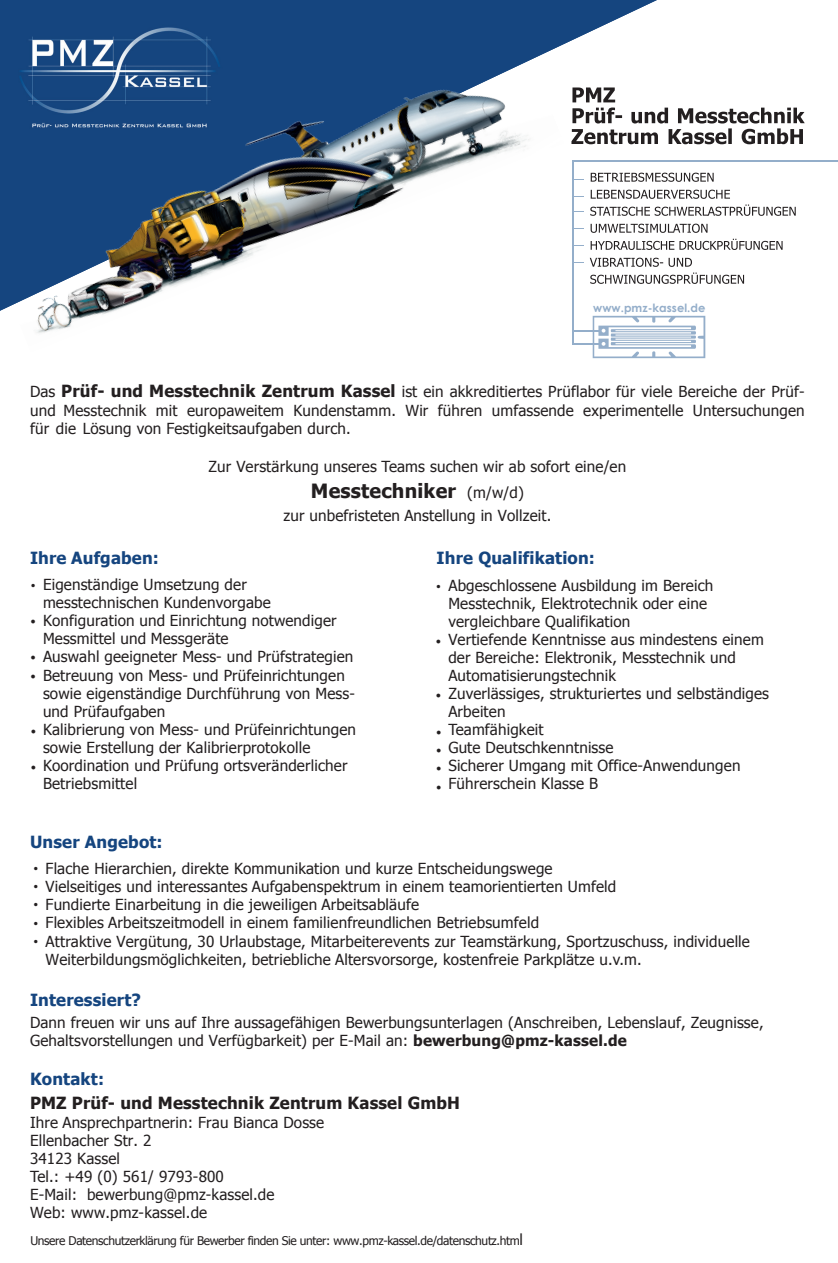
<style>
.page{position:relative;width:838px;height:1263px;background:#fff}
.page>*{position:absolute;margin:0;border:0;box-sizing:border-box;transform-origin:0 0}
.t1{font:700 19.65px "Tahoma";letter-spacing:.01em;color:#231f20}
.t2{font:700 16.8px "Tahoma";letter-spacing:.01em;color:#15457f}
.t3{font:700 16.8px "Tahoma";letter-spacing:.01em;color:#231f20}
.t4{font:15.15px/18px "Tahoma";letter-spacing:.01em;color:#231f20}
.t5{font:15.15px/18.3px "Helvetica";color:#231f20;text-align:justify}
.t6{font:15.15px/18.3px "Arial";color:#231f20;text-align:justify}
.t7{font:15.15px/18.3px "Arial";color:#231f20}
.t8{font:12px "Tahoma";letter-spacing:-.03em;color:#231f20}
.t9{font:700 11.4px "Century Gothic";letter-spacing:.005em;color:#94aeca}
.s1{font-weight:700;font-size:16.8px}
.s2{font-weight:400;font-size:15.15px}
.s3{font-weight:700}
.s4{font-size:15.15px}
</style>
<div class="page">
<svg style="left:657px;top:273px;width:87px;height:11px"></svg>
<svg style="left:657px;top:258px;width:35px;height:9px"></svg>
<svg style="left:657px;top:224px;width:50px;height:9px"></svg>
<svg style="left:657px;top:205px;width:138px;height:11px"></svg>
<svg style="left:657px;top:190px;width:73px;height:9px"></svg>
<svg style="left:657px;top:173px;width:56px;height:9px"></svg>
<svg style="left:657px;top:108px;width:147px;height:36px"></svg>
<hr style="left:572px;top:160px;width:266px;height:2px;background:#94aeca">
<svg style="left:594px;top:316px;width:111px;height:42px"></svg>
<svg style="left:657px;top:239px;width:125px;height:11px"></svg>
<img style="left:594px;top:0;width:63px;height:284px">
<img style="left:0;top:0;width:594px;height:359px">
<p class="t9" style="left:593px;top:299px;width:114px">www.pmz-kassel.de</p>
<p class="t4" style="left:30px;top:382px;width:776px;text-align:justify">Das <span class="s1">Prüf- und Messtechnik Zentrum Kassel</span> ist ein akkreditiertes Prüflabor für viele Bereiche der Prüf&shy;und Messtechnik mit europaweitem Kundenstamm. Wir führen umfassende experimentelle Untersuchungen für die Lösung von Festigkeitsaufgaben durch.</p>
<p class="t4" style="left:208px;top:456px;width:419px">Zur Verstärkung unseres Teams suchen wir ab sofort eine/en</p>
<p class="t1" style="left:311px;top:477px;width:214px">Messtechniker <span class="s2">(m/w/d)</span></p>
<p class="t4" style="left:283px;top:505px;width:269px">zur unbefristeten Anstellung in Vollzeit.</p>
<p class="t2" style="left:30px;top:546px;width:130px">Ihre Aufgaben:</p>
<p class="t2" style="left:436px;top:546px;width:160px">Ihre Qualifikation:</p>
<p class="t4" style="left:43px;top:575px;width:314px">Eigenständige Umsetzung der messtechnischen Kundenvorgabe Konfiguration und Einrichtung notwendiger Messmittel und Messgeräte<br>Auswahl geeigneter Mess- und Prüfstrategien Betreuung von Mess- und Prüfeinrichtungen sowie eigenständige Durchführung von Mess&shy;und Prüfaufgaben<br>Kalibrierung von Mess- und Prüfeinrichtungen sowie Erstellung der Kalibrierprotokolle Koordination und Prüfung ortsveränderlicher Betriebsmittel</p>
<p class="t5" style="left:30px;top:577px;width:7px">•</p>
<p class="t7" style="left:30px;top:612px;width:7px">•</p>
<p class="t7" style="left:30px;top:649px;width:7px">• •</p>
<p class="t7" style="left:31px;top:722px;width:7px">•</p>
<p class="t7" style="left:31px;top:758px;width:7px">•</p>
<p class="t4" style="left:448px;top:575px;width:322px">Abgeschlossene Ausbildung im Bereich<br>Messtechnik, Elektrotechnik oder eine vergleichbare Qualifikation<br>Vertiefende Kenntnisse aus mindestens einem der Bereiche: Elektronik, Messtechnik und<br>Automatisierungstechnik<br>Zuverlässiges, strukturiertes und selbständiges<br>Arbeiten<br>Teamfähigkeit<br>Gute Deutschkenntnisse<br>Sicherer Umgang mit Office-Anwendungen<br>Führerschein Klasse B</p>
<p class="t5" style="left:436px;top:578px;width:7px">•</p>
<p class="t6" style="left:436px;top:632px;width:7px">•</p>
<p class="t6" style="left:436px;top:687px;width:7px">•</p>
<p class="t6" style="left:436px;top:723px;width:7px">• • • •</p>
<p class="t2" style="left:30px;top:830px;width:134px">Unser Angebot:</p>
<p class="t4" style="left:46px;top:858px;width:706px">Flache Hierarchien, direkte Kommunikation und kurze Entscheidungswege<br>Vielseitiges und interessantes Aufgabenspektrum in einem teamorientierten Umfeld<br>Fundierte Einarbeitung in die jeweiligen Arbeitsabläufe<br>Flexibles Arbeitszeitmodell in einem familienfreundlichen Betriebsumfeld<br>Attraktive Vergütung, 30 Urlaubstage, Mitarbeiterevents zur Teamstärkung, Sportzuschuss, individuelle Weiterbildungsmöglichkeiten, betriebliche Altersvorsorge, kostenfreie Parkplätze u.v.m.</p>
<p class="t2" style="left:30px;top:988px;width:112px">Interessiert?</p>
<p class="t4" style="left:30px;top:1013px;width:735px">Dann freuen wir uns auf Ihre aussagefähigen Bewerbungsunterlagen (Anschreiben, Lebenslauf, Zeugnisse,<br>Gehaltsvorstellungen und Verfügbarkeit) per E-Mail an: <span class="s3">bewerbung@pmz-kassel.de</span></p>
<p class="t2" style="left:30px;top:1067px;width:76px">Kontakt:</p>
<p class="t3" style="left:30px;top:1091px;width:431px">PMZ Prüf- und Messtechnik Zentrum Kassel GmbH</p>
<p class="t4" style="left:30px;top:1112px;width:296px">Ihre Ansprechpartnerin: Frau Bianca Dosse<br>Ellenbacher Str. 2<br>34123 Kassel<br>Tel.: +49 (0) 561/ 9793-800<br>E-Mail: bewerbung@pmz-kassel.de<br>Web: www.pmz-kassel.de</p>
<p class="t8" style="left:30px;top:1232px;width:494px">Unsere Datenschutzerklärung für Bewerber finden Sie unter: www.pmz-kassel.de/datenschutz.htm<span class="s4">l</span></p>
<p class="t5" style="left:33px;top:860px;width:7px">• • • • •</p>
</div>
